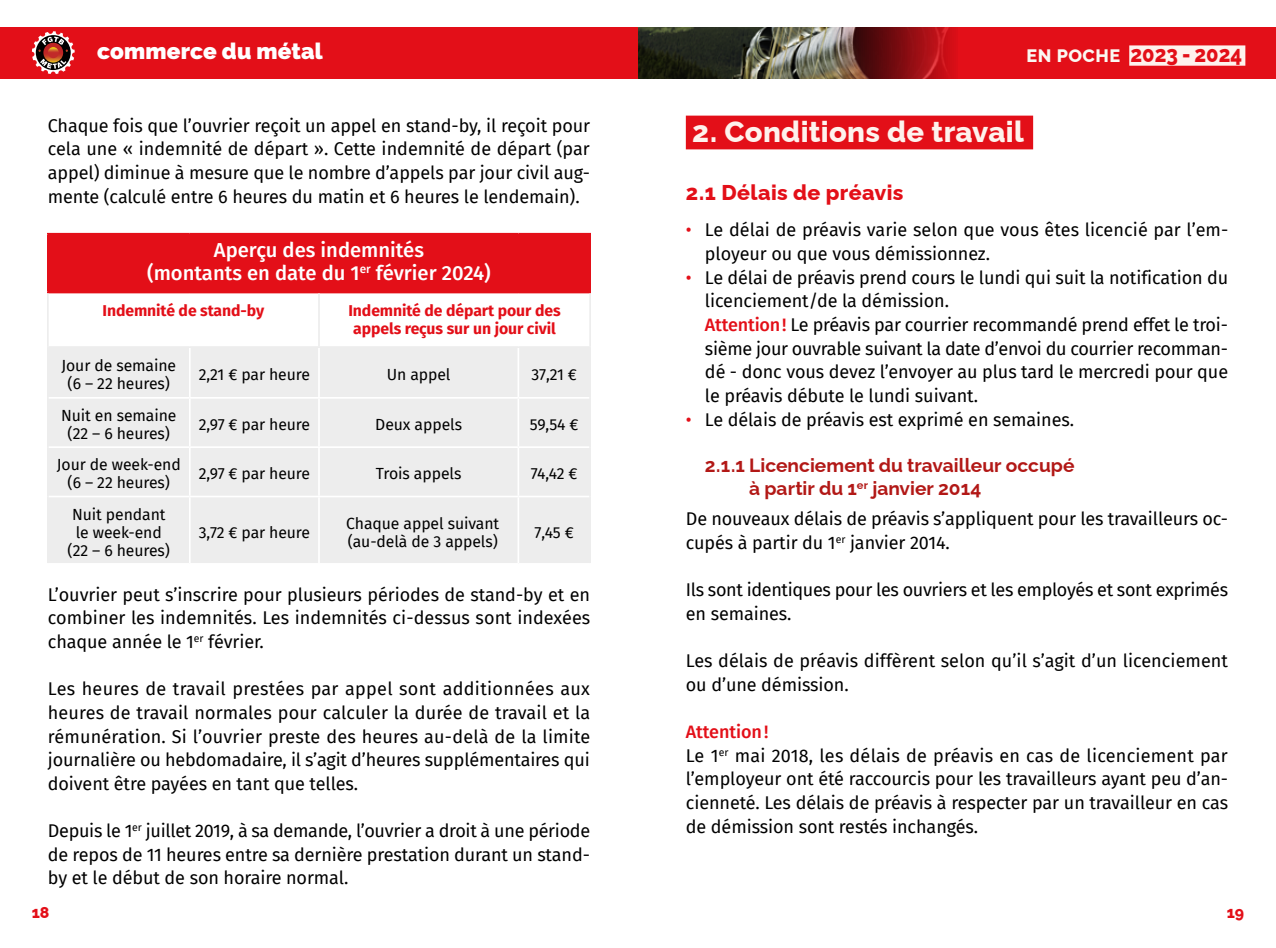
<style>
.page{position:relative;width:1276px;height:948px;background:#fff}
.page>*{position:absolute;margin:0;border:0;box-sizing:border-box;transform-origin:0 0}
.t1{font:800 29.25px "Raleway";letter-spacing:.01em;color:#fef2ed}
.t2{font:800 22.72px "Raleway";color:#e30f18;scale:.89 1}
.t3{font:900 22.5px "Raleway";letter-spacing:.01em;color:#fff}
.t4{font:800 21.38px "Raleway";letter-spacing:.015em;color:#e30f18}
.t5{font:500 20.25px/22.5px "Fira Sans";color:#fff;text-align:center}
.t6{font:700 19.12px/22.9px "Raleway";color:#b21816}
.t7{font:18px/23.6px "Fira Sans";letter-spacing:-.005em;color:#000}
.t8{font:15.75px/18px "Fira Sans";letter-spacing:-.005em;color:#000;text-align:center}
.t9{font:700 15.75px/18px "Fira Sans";letter-spacing:-.005em;color:#e30f18;text-align:center}
.t10{font:800 15.75px "Raleway";color:#e30f18}
.s1{font-size:18px;color:#fbf8f2}
.s2{color:#e30f18}
.s3{font-weight:500;color:#e30f18}
</style>
<div class="page">
<div style="left:957px;top:27px;width:319px;height:51px;background:#e30f18"></div>
<div style="left:0;top:27px;width:638px;height:51px;background:#e30f18"></div>
<img style="left:638px;top:27px;width:319px;height:51px">
<div style="left:1129px;top:45px;width:116px;height:21px;background:#fef2ed"></div>
<svg style="left:32px;top:31px;width:43px;height:43px"></svg>
<div style="left:686px;top:116px;width:347px;height:33px;background:#e30f18"></div>
<div style="left:48px;top:234px;width:542px;height:58px;background:#e30f18"></div>
<div style="left:49px;top:348px;width:540px;height:215px;background:#ededed"></div>
<hr style="left:47px;top:233px;width:143px;height:1px;background:#e30f18">
<hr style="left:47px;top:234px;width:2px;height:57px;background:#e30f18">
<hr style="left:190px;top:233px;width:129px;height:1px;background:#e30f18">
<hr style="left:319px;top:233px;width:199px;height:1px;background:#e30f18">
<hr style="left:518px;top:233px;width:73px;height:1px;background:#e30f18">
<hr style="left:589px;top:234px;width:2px;height:57px;background:#e30f18">
<hr style="left:47px;top:291px;width:143px;height:2px;background:#e30f18">
<hr style="left:190px;top:291px;width:129px;height:2px;background:#e30f18">
<hr style="left:319px;top:291px;width:199px;height:2px;background:#e30f18">
<hr style="left:518px;top:291px;width:73px;height:2px;background:#e30f18">
<hr style="left:47px;top:293px;width:2px;height:53px;background:#ededed">
<hr style="left:318px;top:293px;width:2px;height:53px;background:#ededed">
<hr style="left:589px;top:293px;width:2px;height:53px;background:#ededed">
<hr style="left:47px;top:348px;width:2px;height:49px;background:#ededed">
<hr style="left:589px;top:348px;width:2px;height:49px;background:#ededed">
<hr style="left:47px;top:397px;width:2px;height:50px;background:#ededed">
<hr style="left:589px;top:397px;width:2px;height:50px;background:#ededed">
<hr style="left:47px;top:447px;width:2px;height:49px;background:#ededed">
<hr style="left:589px;top:447px;width:2px;height:49px;background:#ededed">
<hr style="left:47px;top:496px;width:2px;height:67px;background:#ededed">
<hr style="left:589px;top:496px;width:2px;height:67px;background:#ededed">
<hr style="left:189px;top:348px;width:2px;height:49px;background:#fff">
<hr style="left:318px;top:348px;width:2px;height:49px;background:#fff">
<hr style="left:517px;top:348px;width:2px;height:49px;background:#fff">
<hr style="left:49px;top:397px;width:141px;height:1px;background:#fff">
<hr style="left:190px;top:397px;width:129px;height:1px;background:#fff">
<hr style="left:189px;top:398px;width:2px;height:48px;background:#fff">
<hr style="left:319px;top:397px;width:199px;height:1px;background:#fff">
<hr style="left:318px;top:398px;width:2px;height:48px;background:#fff">
<hr style="left:518px;top:397px;width:71px;height:1px;background:#fff">
<hr style="left:517px;top:398px;width:2px;height:48px;background:#fff">
<hr style="left:49px;top:446px;width:141px;height:2px;background:#fff">
<hr style="left:190px;top:446px;width:129px;height:2px;background:#fff">
<hr style="left:189px;top:448px;width:2px;height:47px;background:#fff">
<hr style="left:319px;top:446px;width:199px;height:2px;background:#fff">
<hr style="left:318px;top:448px;width:2px;height:47px;background:#fff">
<hr style="left:518px;top:446px;width:71px;height:2px;background:#fff">
<hr style="left:517px;top:448px;width:2px;height:47px;background:#fff">
<hr style="left:49px;top:495px;width:141px;height:2px;background:#fff">
<hr style="left:190px;top:495px;width:129px;height:2px;background:#fff">
<hr style="left:189px;top:497px;width:2px;height:66px;background:#fff">
<hr style="left:319px;top:495px;width:199px;height:2px;background:#fff">
<hr style="left:318px;top:497px;width:2px;height:66px;background:#fff">
<hr style="left:518px;top:495px;width:71px;height:2px;background:#fff">
<hr style="left:517px;top:497px;width:2px;height:66px;background:#fff">
<hr style="left:47px;top:346px;width:143px;height:2px;background:#ededed">
<hr style="left:190px;top:346px;width:129px;height:2px;background:#ededed">
<hr style="left:319px;top:346px;width:199px;height:2px;background:#ededed">
<hr style="left:518px;top:346px;width:73px;height:2px;background:#ededed">
<p class="t3" style="left:97px;top:38px;width:227px">commerce du métal</p>
<p class="t2" style="left:1026px;top:36px;width:244px"><span class="s1">EN POCHE</span> 2023 - 2024</p>
<p class="t7" style="left:48px;top:113px;width:544px;text-align:justify">Chaque fois que l’ouvrier reçoit un appel en stand-by, il reçoit pour cela une « indemnité de départ ». Cette indemnité de départ (par appel) diminue à mesure que le nombre d’appels par jour civil aug&shy;mente (calculé entre 6 heures du matin et 6 heures le lendemain).</p>
<h1 class="t1" style="left:692px;top:109px;width:333px">2. Conditions de travail</h1>
<p class="t4" style="left:686px;top:175px;width:219px">2.1 Délais de préavis</p>
<p class="t7" style="left:705px;top:218px;width:525px;text-indent:-19px"><span class="s2">•</span> Le délai de préavis varie selon que vous êtes licencié par l’em&shy;ployeur ou que vous démissionnez.</p>
<p class="t7" style="left:705px;top:265px;width:525px;text-indent:-19px"><span class="s2">•</span> Le délai de préavis prend cours le lundi qui suit la notification du licenciement/de la démission.<br><span class="s3">Attention!</span> Le préavis par courrier recommandé prend effet le troi&shy;sième jour ouvrable suivant la date d’envoi du courrier recomman&shy;dé - donc vous devez l’envoyer au plus tard le mercredi pour que le préavis débute le lundi suivant.</p>
<p class="t7" style="left:686px;top:407px;width:390px"><span class="s2">•</span> Le délais de préavis est exprimé en semaines.</p>
<p class="t6" style="left:749px;top:451px;width:327px;text-indent:-44px">2.1.1 Licenciement du travailleur occupé à partir du 1<sup>er</sup> janvier 2014</p>
<p class="t7" style="left:686px;top:506px;width:544px">De nouveaux délais de préavis s’appliquent pour les travailleurs oc&shy;cupés à partir du 1<sup>er</sup> janvier 2014.</p>
<p class="t7" style="left:686px;top:577px;width:544px">Ils sont identiques pour les ouvriers et les employés et sont exprimés en semaines.</p>
<p class="t7" style="left:686px;top:648px;width:544px">Les délais de préavis diffèrent selon qu’il s’agit d’un licenciement ou d’une démission.</p>
<p class="t7" style="left:686px;top:719px;width:544px"><span class="s3">Attention!<br></span>Le 1<sup>er</sup> mai 2018, les délais de préavis en cas de licenciement par l’employeur ont été raccourcis pour les travailleurs ayant peu d’an&shy;cienneté. Les délais de préavis à respecter par un travailleur en cas de démission sont restés inchangés.</p>
<p class="t5" style="left:147px;top:238px;width:345px">Aperçu des indemnités<br>(montants en date du 1<sup>er</sup> février 2024)</p>
<p class="t9" style="left:102px;top:300px;width:163px">Indemnité de stand-by</p>
<p class="t9" style="left:348px;top:300px;width:214px">Indemnité de départ pour des appels reçus sur un jour civil</p>
<p class="t8" style="left:61px;top:356px;width:116px">Jour de semaine (6 – 22 heures)</p>
<p class="t8" style="left:199px;top:365px;width:113px">2,21 € par heure</p>
<p class="t8" style="left:387px;top:365px;width:65px">Un appel</p>
<p class="t8" style="left:531px;top:365px;width:47px">37,21 €</p>
<p class="t8" style="left:61px;top:406px;width:117px">Nuit en semaine (22 – 6 heures)</p>
<p class="t8" style="left:199px;top:415px;width:113px">2,97 € par heure</p>
<p class="t8" style="left:375px;top:415px;width:88px">Deux appels</p>
<p class="t8" style="left:530px;top:415px;width:50px">59,54 €</p>
<p class="t8" style="left:57px;top:455px;width:125px">Jour de week-end (6 – 22 heures)</p>
<p class="t8" style="left:199px;top:464px;width:113px">2,97 € par heure</p>
<p class="t8" style="left:376px;top:464px;width:87px">Trois appels</p>
<p class="t8" style="left:531px;top:464px;width:48px">74,42 €</p>
<p class="t8" style="left:68px;top:504px;width:104px">Nuit pendant le week-end (22 – 6 heures)</p>
<p class="t8" style="left:199px;top:522px;width:113px">3,72 € par heure</p>
<p class="t8" style="left:346px;top:513px;width:154px;text-align:left">Chaque appel suivant (au-delà de 3 appels)</p>
<p class="t8" style="left:534px;top:522px;width:41px">7,45 €</p>
<p class="t7" style="left:48px;top:582px;width:544px;text-align:justify">L’ouvrier peut s’inscrire pour plusieurs périodes de stand-by et en combiner les indemnités. Les indemnités ci-dessus sont indexées chaque année le 1<sup>er</sup> février.</p>
<p class="t7" style="left:48px;top:676px;width:544px;text-align:justify">Les heures de travail prestées par appel sont additionnées aux heures de travail normales pour calculer la durée de travail et la rémunération. Si l’ouvrier preste des heures au-delà de la limite journalière ou hebdomadaire, il s’agit d’heures supplémentaires qui doivent être payées en tant que telles.</p>
<p class="t7" style="left:48px;top:818px;width:544px;text-align:justify">Depuis le 1<sup>er</sup> juillet 2019, à sa demande, l’ouvrier a droit à une période de repos de 11 heures entre sa dernière prestation durant un stand&shy;by et le début de son horaire normal.</p>
<p class="t10" style="left:32px;top:899px;width:19px">18</p>
<p class="t10" style="left:1227px;top:899px;width:19px">19</p>
</div>
